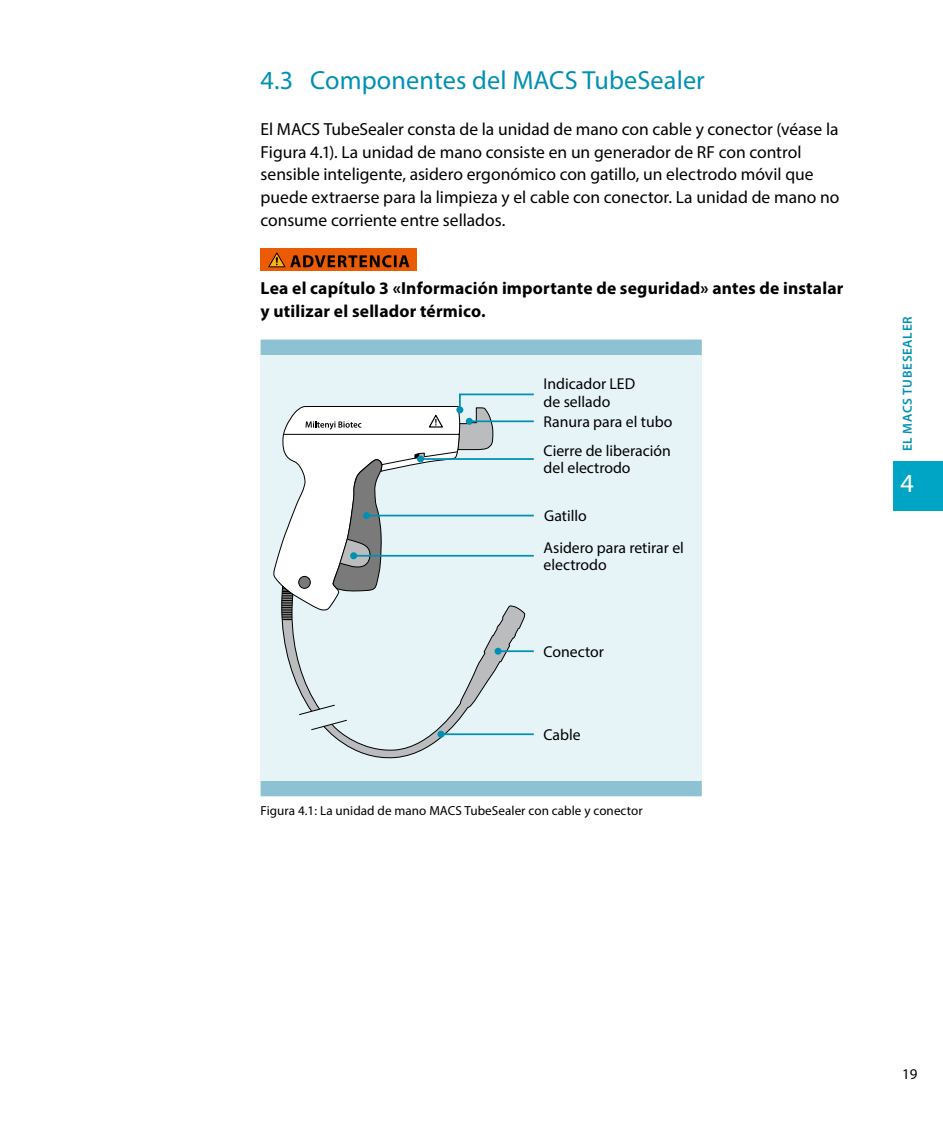
<style>
.page{position:relative;width:943px;height:1141px;background:#fff}
.page>*{position:absolute;margin:0;border:0;box-sizing:border-box;transform-origin:0 0}
.t1{font:26.25px "Myriad Pro";letter-spacing:.005em;color:#0090b4}
.t2{font:26.25px "Myriad Pro";color:#fff}
.t3{font:17.5px/22.8px "Myriad Pro";color:#000}
.t4{font:700 17.5px/22.8px "Myriad Pro";letter-spacing:.01em;color:#000}
.t5{font:15.75px/17.5px "Myriad Pro";color:#000}
.t6{font:14.88px "Myriad Pro";color:#000}
.t7{font:13.12px "Myriad Pro";letter-spacing:.005em;color:#000}
.t8{font:600 13.12px "Myriad Pro";letter-spacing:.05em;color:#0090b4}
</style>
<div class="page">
<div style="left:893px;top:461px;width:50px;height:50px;background:#00a4c4"></div>
<div style="left:260px;top:249px;width:157px;height:22px;background:#eb5b03"></div>
<svg style="left:268px;top:252px;width:141px;height:15px"></svg>
<div style="left:260px;top:340px;width:441px;height:456px;background:#8dc2d2"></div>
<div style="left:260px;top:355px;width:441px;height:426px;background:#e7f4f7"></div>
<svg style="left:273px;top:393px;width:261px;height:365px"></svg>
<div style="left:456px;top:406px;width:7px;height:7px;background:#0090b4;border-radius:50%"></div>
<hr style="left:441px;top:733px;width:93px;height:2px;background:#0090b4">
<div style="left:437px;top:731px;width:7px;height:7px;background:#0090b4;border-radius:50%"></div>
<hr style="left:498px;top:650px;width:36px;height:2px;background:#0090b4">
<div style="left:494px;top:648px;width:7px;height:7px;background:#0090b4;border-radius:50%"></div>
<h1 class="t1" style="left:260px;top:64px;width:446px">4.3 Componentes del MACS TubeSealer</h1>
<p class="t3" style="left:260px;top:117px;width:580px">El MACS TubeSealer consta de la unidad de mano con cable y conector (véase la Figura 4.1). La unidad de mano consiste en un generador de RF con control sensible inteligente, asidero ergonómico con gatillo, un electrodo móvil que puede extraerse para la limpieza y el cable con conector. La unidad de mano no consume corriente entre sellados.</p>
<p class="t4" style="left:260px;top:276px;width:584px">Lea el capítulo 3 «Información importante de seguridad» antes de instalar y utilizar el sellador térmico.</p>
<p class="t5" style="left:543px;top:375px;width:93px">Indicador LED de sellado</p>
<p class="t5" style="left:543px;top:441px;width:129px">Cierre de liberación del electrodo</p>
<p class="t5" style="left:543px;top:499px;width:142px;line-height:32.2px">Gatillo<br>Asidero para retirar el</p>
<p class="t5" style="left:543px;top:556px;width:65px">electrodo</p>
<p class="t5" style="left:543px;top:413px;width:130px">Ranura para el tubo</p>
<p class="t5" style="left:543px;top:643px;width:62px">Conector</p>
<p class="t5" style="left:543px;top:725px;width:39px">Cable</p>
<p class="t7" style="left:260px;top:802px;width:383px">Figura 4.1: La unidad de mano MACS TubeSealer con cable y conector</p>
<p class="t8" style="left:899px;top:451px;width:136px;rotate:-90deg">EL MACS TUBESEALER</p>
<h1 class="t2" style="left:900px;top:467px;width:15px">4</h1>
<p class="t6" style="left:902px;top:1065px;width:17px">19</p>
</div>
